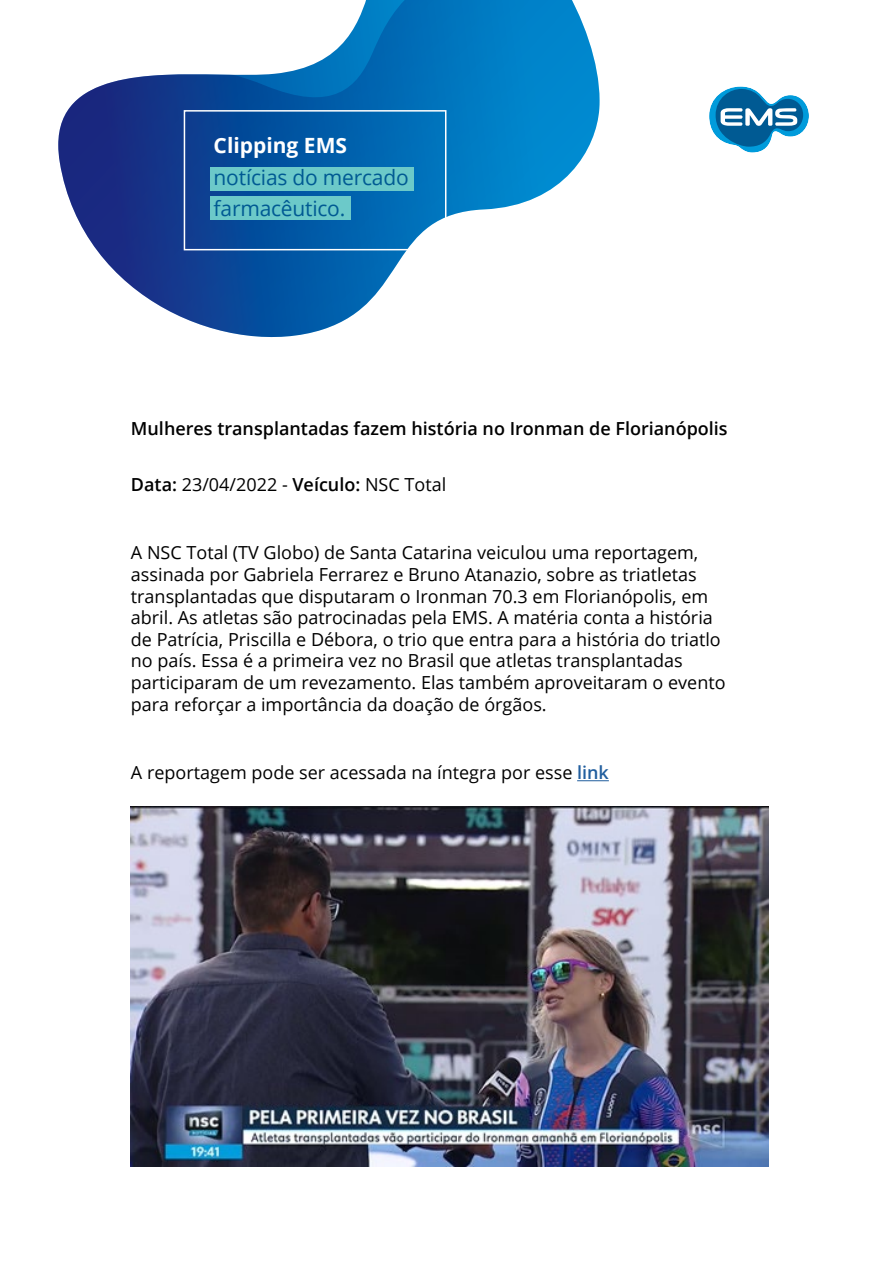
<style>
.page{position:relative;width:893px;height:1263px;background:#fff}
.page>*{position:absolute;margin:0;border:0;box-sizing:border-box;transform-origin:0 0}
.t1{font:21px/31.5px "Open Sans";letter-spacing:-.01em;color:#005a93}
.t2{font:700 21px "Open Sans";color:#fff}
.t3{font:18px/21.6px "Open Sans";color:#000}
.t4{font:600 18px "Open Sans";color:#000}
.s1{font-weight:600}
.s2{font-weight:600;color:#215e9e}
</style>
<div class="page">
<svg style="left:58px;top:0;width:542px;height:338px"></svg>
<hr style="left:577px;top:780px;width:32px;height:1px;background:#215e9e">
<div style="left:184px;top:110px;width:262px;height:140px;border:2px solid #fff"></div>
<div style="left:210px;top:196px;width:140px;height:23px;background:#6cc9c9"></div>
<div style="left:210px;top:167px;width:203px;height:23px;background:#6cc9c9"></div>
<svg style="left:709px;top:86px;width:100px;height:67px"></svg>
<img style="left:131px;top:807px;width:637px;height:359px">
<p class="t2" style="left:214px;top:131px;width:135px">Clipping EMS</p>
<p class="t1" style="left:214px;top:161px;width:197px">notícias do mercado farmacêutico.</p>
<p class="t4" style="left:131px;top:416px;width:598px">Mulheres transplantadas fazem história no Ironman de Florianópolis</p>
<p class="t3" style="left:131px;top:473px;width:317px"><span class="s1">Data:</span> 23/04/2022 - <span class="s1">Veículo:</span> NSC Total</p>
<p class="t3" style="left:131px;top:542px;width:596px">A NSC Total (TV Globo) de Santa Catarina veiculou uma reportagem, assinada por Gabriela Ferrarez e Bruno Atanazio, sobre as triatletas transplantadas que disputaram o Ironman 70.3 em Florianópolis, em abril. As atletas são patrocinadas pela EMS. A matéria conta a história de Patrícia, Priscilla e Débora, o trio que entra para a história do triatlo no país. Essa é a primeira vez no Brasil que atletas transplantadas participaram de um revezamento. Elas também aproveitaram o evento para reforçar a importância da doação de órgãos.</p>
<p class="t3" style="left:131px;top:761px;width:479px">A reportagem pode ser acessada na íntegra por esse <span class="s2">link</span></p>
</div>
